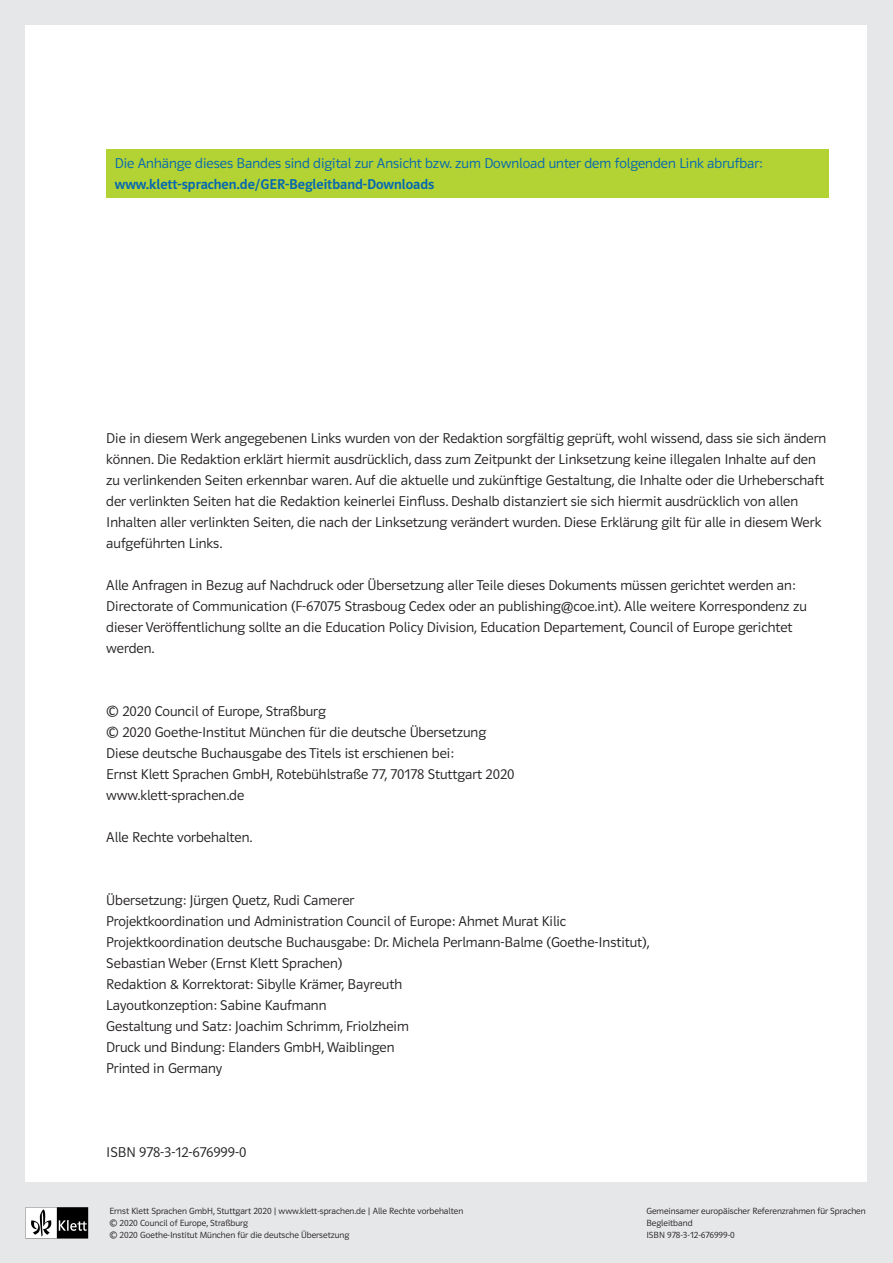
<style>
.page{position:relative;width:893px;height:1263px;background:#e6e7e9}
.page>*{position:absolute;margin:0;border:0;box-sizing:border-box;transform-origin:0 0}
.t1{font:300 14.25px/21px "Polo CEF";color:#231f20}
.t2{font:300 14.25px "Polo CEF";color:#0166b3}
.t3{font:500 14.25px "Polo CEF";color:#0166b3}
.t4{font:300 9px/12px "Polo CEF";color:#231f20}
</style>
<div class="page">
<svg style="left:26px;top:1207px;width:62px;height:31px;background:#767676"></svg>
<div style="left:26px;top:26px;width:841px;height:1156px;background:#fff"></div>
<div style="left:106px;top:149px;width:723px;height:49px;background:#b3d234"></div>
<p class="t2" style="left:115px;top:155px;width:649px">Die Anhänge dieses Bandes sind digital zur Ansicht bzw. zum Download unter dem folgenden Link abrufbar:</p>
<p class="t3" style="left:115px;top:176px;width:321px">www.klett-sprachen.de/GER-Begleitband-Downloads</p>
<p class="t1" style="left:106px;top:427px;width:722px">Die in diesem Werk angegebenen Links wurden von der Redaktion sorgfältig geprüft, wohl wissend, dass sie sich ändern können. Die Redaktion erklärt hiermit ausdrücklich, dass zum Zeitpunkt der Linksetzung keine illegalen Inhalte auf den zu verlinkenden Seiten erkennbar waren. Auf die aktuelle und zukünftige Gestaltung, die Inhalte oder die Urheberschaft der verlinkten Seiten hat die Redaktion keinerlei Einfluss. Deshalb distanziert sie sich hiermit ausdrücklich von allen Inhalten aller verlinkten Seiten, die nach der Linksetzung verändert wurden. Diese Erklärung gilt für alle in diesem Werk aufgeführten Links.</p>
<p class="t1" style="left:106px;top:574px;width:702px">Alle Anfragen in Bezug auf Nachdruck oder Übersetzung aller Teile dieses Dokuments müssen gerichtet werden an:<br>Directorate of Communication (F-67075 Strasboug Cedex oder an publishing@coe.int). Alle weitere Korrespondenz zu dieser Veröffentlichung sollte an die Education Policy Division, Education Departement, Council of Europe gerichtet werden.</p>
<p class="t1" style="left:106px;top:700px;width:410px">© 2020 Council of Europe, Straßburg<br>© 2020 Goethe-Institut München für die deutsche Übersetzung Diese deutsche Buchausgabe des Titels ist erschienen bei:<br>Ernst Klett Sprachen GmbH, Rotebühlstraße 77, 70178 Stuttgart 2020 www.klett-sprachen.de</p>
<p class="t1" style="left:106px;top:826px;width:148px">Alle Rechte vorbehalten.</p>
<p class="t1" style="left:106px;top:889px;width:545px">Übersetzung: Jürgen Quetz, Rudi Camerer<br>Projektkoordination und Administration Council of Europe: Ahmet Murat Kilic Projektkoordination deutsche Buchausgabe: Dr. Michela Perlmann-Balme (Goethe-Institut), Sebastian Weber (Ernst Klett Sprachen)<br>Redaktion &amp; Korrektorat: Sibylle Krämer, Bayreuth<br>Layoutkonzeption: Sabine Kaufmann<br>Gestaltung und Satz: Joachim Schrimm, Friolzheim<br>Druck und Bindung: Elanders GmbH, Waiblingen<br>Printed in Germany</p>
<p class="t1" style="left:106px;top:1141px;width:141px">ISBN 978-3-12-676999-0</p>
<p class="t4" style="left:109px;top:1205px;width:355px">Ernst Klett Sprachen GmbH, Stuttgart 2020 | www.klett-sprachen.de | Alle Rechte vorbehalten © 2020 Council of Europe, Straßburg<br>© 2020 Goethe-Institut München für die deutsche Übersetzung</p>
<p class="t4" style="left:646px;top:1205px;width:221px">Gemeinsamer europäischer Referenzrahmen für Sprachen<br>Begleitband<br>ISBN 978-3-12-676999-0</p>
</div>
